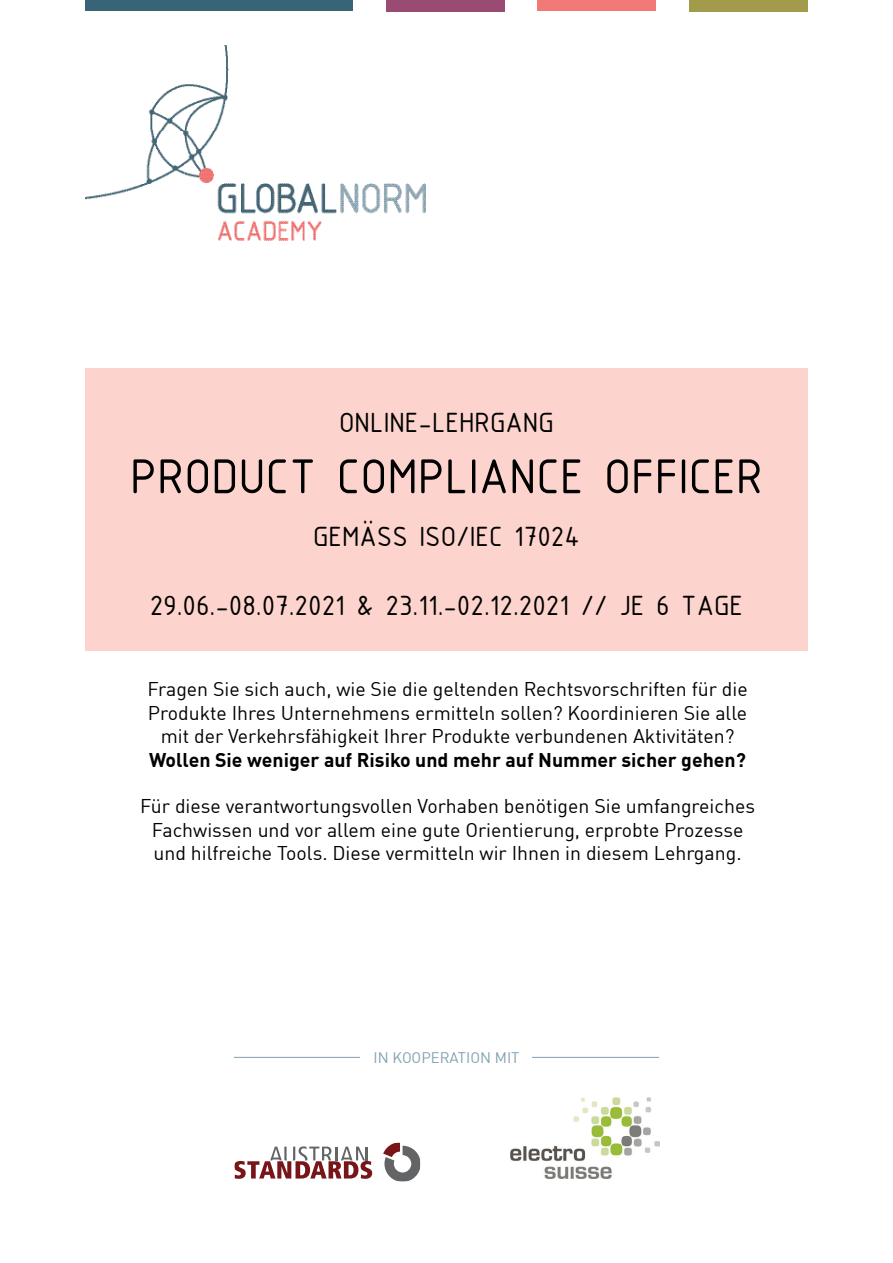
<style>
.page{position:relative;width:893px;height:1263px;background:#fff}
.page>*{position:absolute;margin:0;border:0;box-sizing:border-box;transform-origin:0 0}
.t1{font:52.5px "ISOCPEUR";color:#000}
.t2{font:30px "ISOCPEUR";color:#000}
.t3{font:19.5px/23.4px "DIN Offc";color:#000;text-align:center}
.t4{font:700 19.5px "DIN Offc";color:#000}
.t5{font:15px "DIN Offc";color:#82a1b1}
</style>
<div class="page">
<div style="left:538px;top:0;width:118px;height:11px;background:#f37977"></div>
<div style="left:85px;top:0;width:268px;height:11px;background:#386477"></div>
<div style="left:689px;top:0;width:119px;height:11px;background:#a29b4c"></div>
<div style="left:386px;top:0;width:118px;height:11px;background:#9a4b71"></div>
<img style="left:85px;top:46px;width:340px;height:195px">
<div style="left:85px;top:368px;width:723px;height:283px;background:#fcd4cd"></div>
<svg style="left:236px;top:1146px;width:136px;height:33px"></svg>
<svg style="left:383px;top:1144px;width:36px;height:36px"></svg>
<img style="left:510px;top:1097px;width:149px;height:81px">
<hr style="left:234px;top:1057px;width:425px;height:1px;background:#82a1b1">
<div style="left:361px;top:1039px;width:171px;height:37px;background:#fff"></div>
<h2 class="t2" style="left:339px;top:403px;width:216px">ONLINE-LEHRGANG</h2>
<h1 class="t1" style="left:130px;top:442px;width:634px">PRODUCT COMPLIANCE OFFICER</h1>
<h2 class="t2" style="left:313px;top:517px;width:268px">GEMÄSS ISO/IEC 17024</h2>
<h2 class="t2" style="left:150px;top:586px;width:595px">29.06.-08.07.2021 &amp; 23.11.-02.12.2021 // JE 6 TAGE</h2>
<p class="t3" style="left:147px;top:677px;width:602px">Fragen Sie sich auch, wie Sie die geltenden Rechtsvorschriften für die<br>Produkte Ihres Unternehmens ermitteln sollen? Koordinieren Sie alle mit der Verkehrsfähigkeit Ihrer Produkte verbundenen Aktivitäten?</p>
<p class="t4" style="left:149px;top:747px;width:598px">Wollen Sie weniger auf Risiko und mehr auf Nummer sicher gehen?</p>
<p class="t3" style="left:140px;top:794px;width:616px">Für diese verantwortungsvollen Vorhaben benötigen Sie umfangreiches<br>Fachwissen und vor allem eine gute Orientierung, erprobte Prozesse und hilfreiche Tools. Diese vermitteln wir Ihnen in diesem Lehrgang.</p>
<p class="t5" style="left:373px;top:1048px;width:39px">In Koop</p>
<p class="t5" style="left:431px;top:1048px;width:18px">eratio</p>
<p class="t5" style="left:480px;top:1048px;width:34px">n mit</p>
</div>
